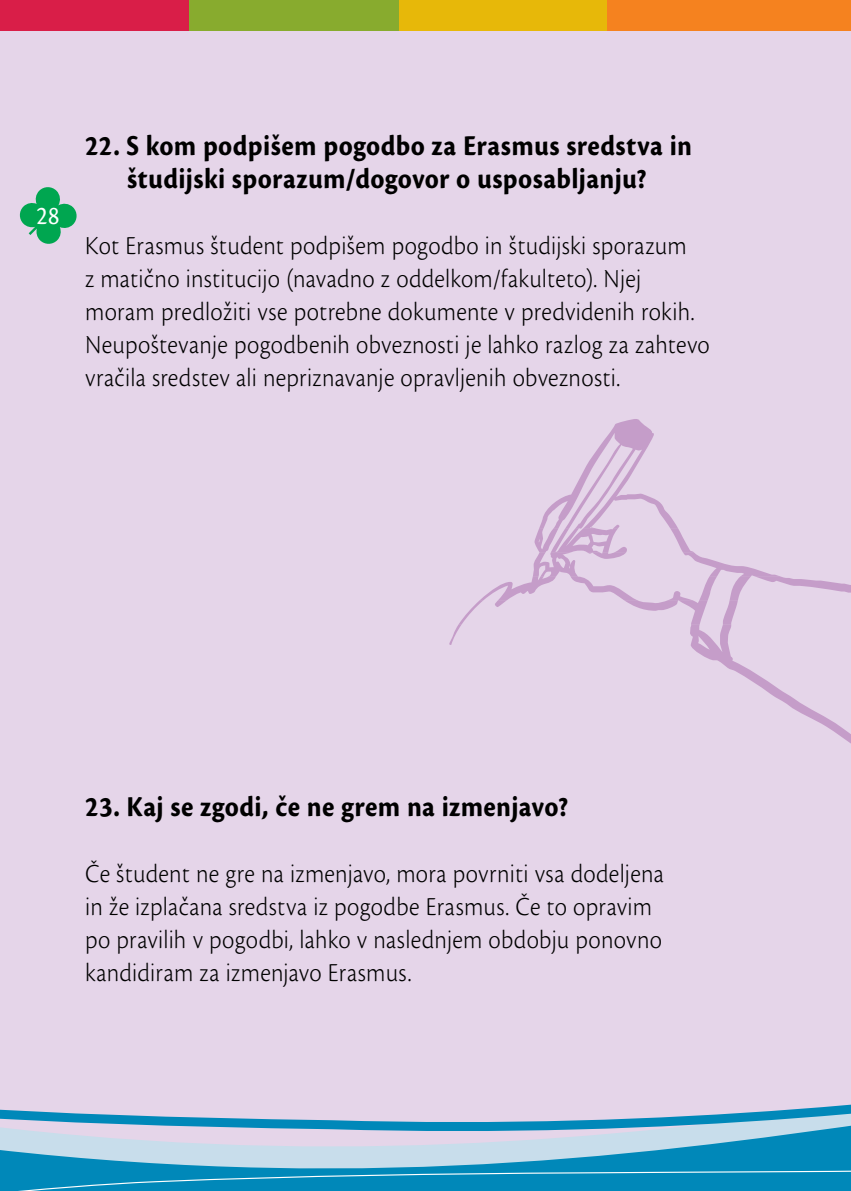
<style>
.page{position:relative;width:851px;height:1191px;background:#fff}
.page>*{position:absolute;margin:0;border:0;box-sizing:border-box;transform-origin:0 0}
.t1{font:30px/33px "Cronos Pro Bold Capt";letter-spacing:.015em;color:#000;text-align:center;scale:.9 1}
.t2{font:27px/33px "Cronos Pro Lt Capt";letter-spacing:.01em;color:#000;scale:.9 1}
.t3{font:27px "Cronos Pro";color:#fff;scale:.9 1}
</style>
<div class="page">
<div style="left:0;top:0;width:850px;height:1191px;background:#e5d5e9"></div>
<svg style="left:449px;top:624px;width:401px;height:119px"></svg>
<svg style="left:459px;top:419px;width:391px;height:205px"></svg>
<svg style="left:0;top:1104px;width:850px;height:87px"></svg>
<svg style="left:850px;top:992px;width:1px;height:199px"></svg>
<svg style="left:19px;top:187px;width:58px;height:57px"></svg>
<div style="left:0;top:0;width:190px;height:31px;background:#d91e48"></div>
<div style="left:189px;top:0;width:214px;height:31px;background:#88ab2e"></div>
<div style="left:400px;top:0;width:212px;height:31px;background:#e7b809"></div>
<div style="left:607px;top:0;width:243px;height:31px;background:#f5821f"></div>
<hr style="left:850px;top:0;width:1px;height:31px;background:#f5821f">
<p class="t3" style="left:36px;top:200px;width:13px">28</p>
<p class="t1" style="left:85px;top:130px;width:676px">22. S kom podpišem pogodbo za Erasmus sredstva in študijski sporazum/dogovor o usposabljanju?</p>
<p class="t2" style="left:85px;top:229px;width:695px">Kot Erasmus študent podpišem pogodbo in študijski sporazum<br>z matično institucijo (navadno z oddelkom/fakulteto). Njej moram predložiti vse potrebne dokumente v predvidenih rokih.<br>Neupoštevanje pogodbenih obveznosti je lahko razlog za zahtevo vračila sredstev ali nepriznavanje opravljenih obveznosti.</p>
<p class="t1" style="left:85px;top:790px;width:538px">23. Kaj se zgodi, če ne grem na izmenjavo?</p>
<p class="t2" style="left:85px;top:856px;width:644px">Če študent ne gre na izmenjavo, mora povrniti vsa dodeljena in že izplačana sredstva iz pogodbe Erasmus. Če to opravim po pravilih v pogodbi, lahko v naslednjem obdobju ponovno kandidiram za izmenjavo Erasmus.</p>
</div>
